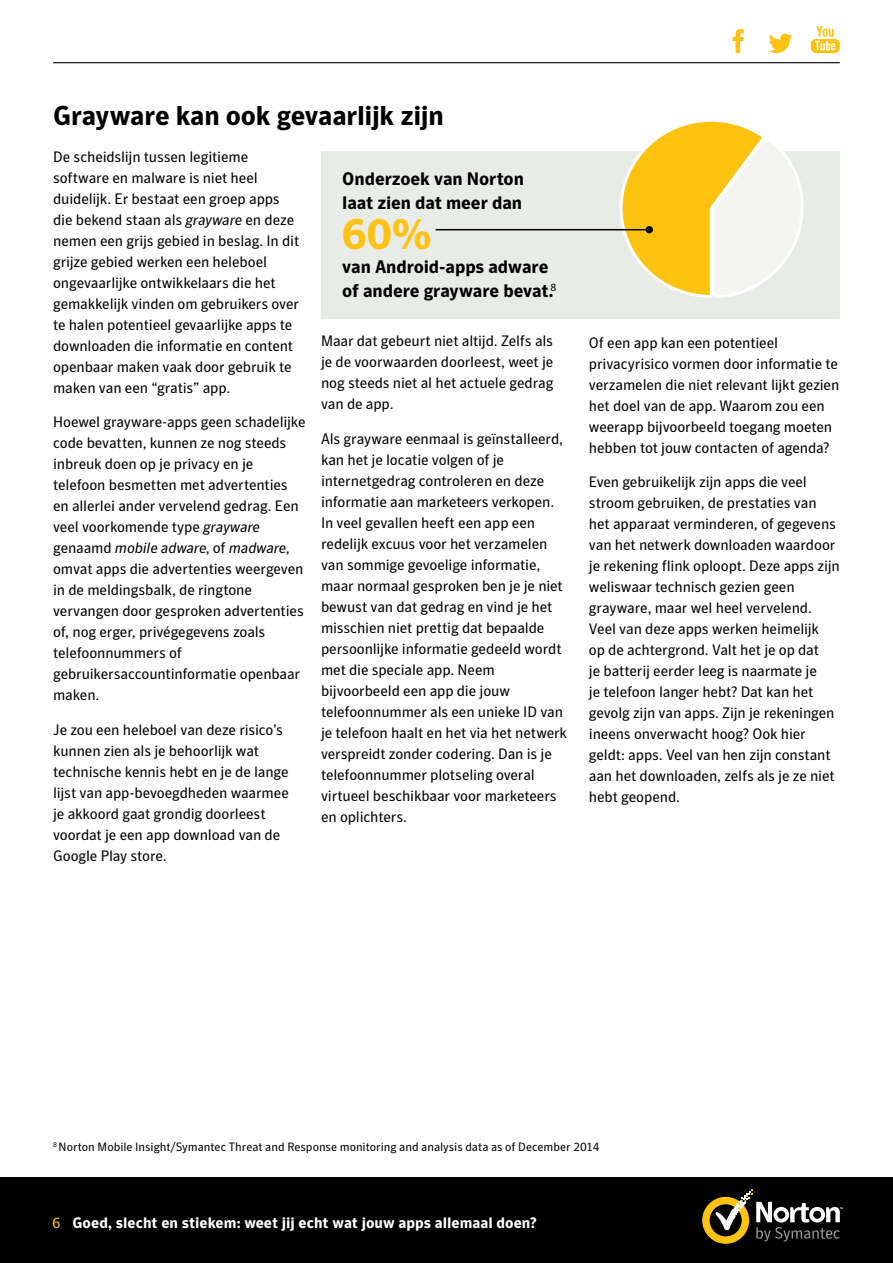
<style>
.page{position:relative;width:893px;height:1263px;background:#fff}
.page>*{position:absolute;margin:0;border:0;box-sizing:border-box;transform-origin:0 0}
.t1{font:700 43.5px "Symantec Sans";color:#fec210}
.t2{font:700 27px "Symantec Sans";letter-spacing:-.01em;color:#000}
.t3{font:700 18px/24px "Symantec Sans";letter-spacing:-.005em;color:#000}
.t4{font:15px/21px "Symantec Sans";letter-spacing:-.01em;color:#000}
.t5{font:700 15px "Symantec Sans";color:#fff}
.t6{font:12px "Symantec Sans";color:#000}
.s1{font-style:italic}
.s2{font-weight:400;color:#fec210}
</style>
<div class="page">
<div style="left:0;top:1178px;width:893px;height:85px;background:#000"></div>
<hr style="left:53px;top:62px;width:787px;height:1px;background:#000">
<svg style="left:702px;top:1189px;width:141px;height:55px"></svg>
<svg style="left:733px;top:29px;width:11px;height:24px"></svg>
<svg style="left:769px;top:34px;width:23px;height:19px"></svg>
<svg style="left:811px;top:26px;width:29px;height:27px"></svg>
<div style="left:321px;top:151px;width:519px;height:168px;background:#e9ebe8"></div>
<svg style="left:618px;top:121px;width:186px;height:177px"></svg>
<hr style="left:436px;top:229px;width:213px;height:1px;background:#000">
<div style="left:646px;top:226px;width:7px;height:7px;background:#000;border-radius:50%"></div>
<h2 class="t2" style="left:53px;top:100px;width:392px">Grayware kan ook gevaarlijk zijn</h2>
<p class="t4" style="left:53px;top:146px;width:248px">De scheidslijn tussen legitieme software en malware is niet heel duidelijk. Er bestaat een groep apps die bekend staan als <span class="s1">grayware</span> en deze nemen een grijs gebied in beslag. In dit grijze gebied werken een heleboel ongevaarlijke ontwikkelaars die het gemakkelijk vinden om gebruikers over te halen potentieel gevaarlijke apps te downloaden die informatie en content openbaar maken vaak door gebruik te maken van een “gratis” app.</p>
<p class="t4" style="left:53px;top:411px;width:254px">Hoewel grayware-apps geen schadelijke code bevatten, kunnen ze nog steeds inbreuk doen op je privacy en je telefoon besmetten met advertenties en allerlei ander vervelend gedrag. Een veel voorkomende type <span class="s1">grayware </span>genaamd <span class="s1">mobile adware</span>, of <span class="s1">madware</span>, omvat apps die advertenties weergeven in de meldingsbalk, de ringtone vervangen door gesproken advertenties of, nog erger, privégegevens zoals telefoonnummers of gebruikersaccountinformatie openbaar maken.</p>
<p class="t4" style="left:53px;top:719px;width:237px">Je zou een heleboel van deze risico’s kunnen zien als je behoorlijk wat technische kennis hebt en je de lange lijst van app-bevoegdheden waarmee je akkoord gaat grondig doorleest voordat je een app download van de<br>Google Play store.</p>
<p class="t3" style="left:342px;top:167px;width:183px">Onderzoek van Norton laat zien dat meer dan</p>
<h1 class="t1" style="left:342px;top:208px;width:91px">60%</h1>
<p class="t3" style="left:342px;top:255px;width:216px">van Android-apps adware of andere grayware bevat.<sup>8</sup></p>
<p class="t4" style="left:321px;top:330px;width:234px;text-align:justify">Maar dat gebeurt niet altijd. Zelfs als je de voorwaarden doorleest, weet je nog steeds niet al het actuele gedrag van de app.</p>
<p class="t4" style="left:321px;top:428px;width:248px">Als grayware eenmaal is geïnstalleerd, kan het je locatie volgen of je internetgedrag controleren en deze informatie aan marketeers verkopen.<br>In veel gevallen heeft een app een redelijk excuus voor het verzamelen van sommige gevoelige informatie, maar normaal gesproken ben je je niet bewust van dat gedrag en vind je het misschien niet prettig dat bepaalde persoonlijke informatie gedeeld wordt met die speciale app. Neem bijvoorbeeld een app die jouw telefoonnummer als een unieke ID van je telefoon haalt en het via het netwerk verspreidt zonder codering. Dan is je telefoonnummer plotseling overal virtueel beschikbaar voor marketeers en oplichters.</p>
<p class="t4" style="left:589px;top:332px;width:252px">Of een app kan een potentieel privacyrisico vormen door informatie te verzamelen die niet relevant lijkt gezien het doel van de app. Waarom zou een weerapp bijvoorbeeld toegang moeten hebben tot jouw contacten of agenda?</p>
<p class="t4" style="left:589px;top:471px;width:252px">Even gebruikelijk zijn apps die veel stroom gebruiken, de prestaties van het apparaat verminderen, of gegevens van het netwerk downloaden waardoor je rekening flink oploopt. Deze apps zijn weliswaar technisch gezien geen grayware, maar wel heel vervelend.<br>Veel van deze apps werken heimelijk<br>op de achtergrond. Valt het je op dat<br>je batterij eerder leeg is naarmate je<br>je telefoon langer hebt? Dat kan het gevolg zijn van apps. Zijn je rekeningen ineens onverwacht hoog? Ook hier geldt: apps. Veel van hen zijn constant aan het downloaden, zelfs als je ze niet hebt geopend.</p>
<p class="t6" style="left:53px;top:1140px;width:548px"><sup>8</sup> Norton Mobile Insight/Symantec Threat and Response monitoring and analysis data as of December 2014</p>
<p class="t5" style="left:52px;top:1213px;width:486px"><span class="s2">6</span> Goed, slecht en stiekem: weet jij echt wat jouw apps allemaal doen?</p>
</div>
